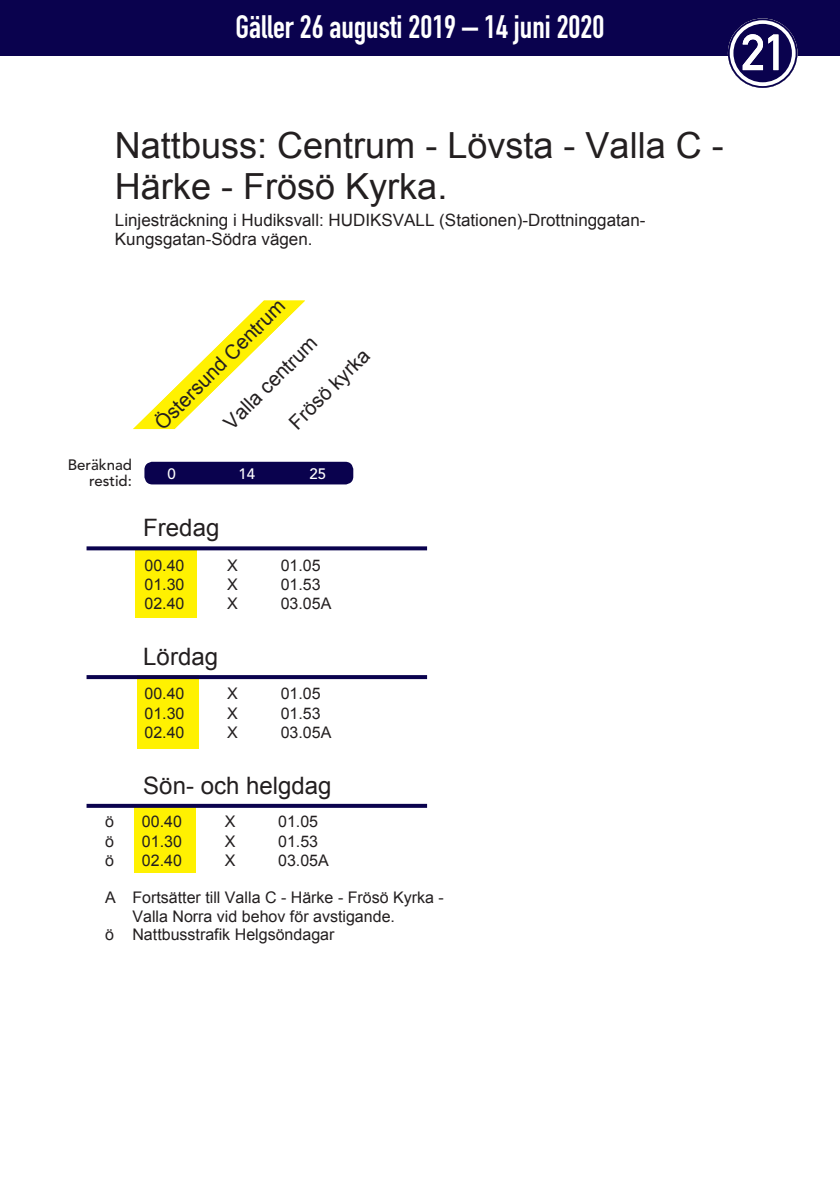
<style>
.page{position:relative;width:840px;height:1191px;background:#fff}
.page>*{position:absolute;margin:0;border:0;box-sizing:border-box;transform-origin:0 0}
.t1{font:50px "DIN Mittelschrift";color:#fff}
.t2{font:36px/41.4px "Arial";color:#231f20}
.t3{font:32px "DIN Engschrift Std";color:#fff}
.t4{font:24px "Arial";color:#231f20}
.t5{font:20px "Arial";color:#231f20}
.t6{font:17px/19.6px "Arial";color:#231f20}
.t7{font:16px "Arial";color:#231f20}
.t8{font:500 15px/16px "Avenir LT Std";color:#231f20;text-align:right}
.t9{font:500 15px "Avenir LT Std";color:#fff}
.s1{font-size:64px;color:#fff}
</style>
<div class="page">
<div style="left:134px;top:806px;width:61px;height:66px;background:#fff101"></div>
<div style="left:0;top:0;width:839px;height:55px;background:#0a024e"></div>
<div style="left:136px;top:547px;width:61px;height:71px;background:#fff101"></div>
<div style="left:137px;top:675px;width:61px;height:73px;background:#fff101"></div>
<svg style="left:133px;top:300px;width:172px;height:129px"></svg>
<div style="left:144px;top:462px;width:209px;height:22px;background:#0a024e;border-radius:8px"></div>
<svg style="left:86px;top:546px;width:341px;height:4px"></svg>
<svg style="left:86px;top:675px;width:341px;height:4px"></svg>
<svg style="left:86px;top:804px;width:341px;height:4px"></svg>
<div style="left:727px;top:18px;width:70px;height:70px;border:14px solid #fff;border-radius:50%"></div>
<div style="left:733px;top:24px;width:58px;height:58px;background:#0a024e;border-radius:50%"></div>
<div style="left:727px;top:18px;width:70px;height:70px;border:2px solid #0a024e;border-radius:50%"></div>
<h3 class="t3" style="left:235px;top:8px;width:370px">Gäller 26 augusti 2019 – 14 juni 2020</h3>
<h1 class="t1" style="left:740px;top:23px;width:48px">21</h1>
<h2 class="t2" style="left:115px;top:125px;width:610px;text-indent:-109px"><span class="s1">1</span> Nattbuss: Centrum - Lövsta - Valla C -<br>Härke - Frösö Kyrka.</h2>
<p class="t6" style="left:115px;top:210px;width:532px">Linjesträckning i Hudiksvall: HUDIKSVALL (Stationen)-Drottninggatan-<br>Kungsgatan-Södra vägen.</p>
<p class="t8" style="left:68px;top:457px;width:66px">Beräknad restid:</p>
<p class="t5" style="left:149px;top:416px;width:176px;rotate:-45deg">Östersund Centrum</p>
<p class="t5" style="left:218px;top:416px;width:124px;rotate:-45deg">Valla centrum</p>
<p class="t5" style="left:283px;top:416px;width:106px;rotate:-45deg">Frösö kyrka</p>
<p class="t9" style="left:167px;top:465px;width:10px">0</p>
<p class="t9" style="left:238px;top:465px;width:18px">14</p>
<p class="t9" style="left:309px;top:465px;width:18px">25</p>
<h3 class="t4" style="left:143px;top:512px;width:78px">Fredag</h3>
<p class="t7" style="left:144px;top:554px;width:42px">00.40</p>
<p class="t7" style="left:227px;top:554px;width:12px">X</p>
<p class="t7" style="left:280px;top:554px;width:42px">01.05</p>
<p class="t7" style="left:144px;top:574px;width:42px">01.30</p>
<p class="t7" style="left:227px;top:574px;width:12px">X</p>
<p class="t7" style="left:280px;top:574px;width:42px">01.53</p>
<p class="t7" style="left:144px;top:593px;width:42px">02.40</p>
<p class="t7" style="left:227px;top:593px;width:12px">X</p>
<p class="t7" style="left:280px;top:593px;width:52px">03.05A</p>
<h3 class="t4" style="left:143px;top:640px;width:76px">Lördag</h3>
<p class="t7" style="left:144px;top:683px;width:42px">00.40</p>
<p class="t7" style="left:227px;top:683px;width:12px">X</p>
<p class="t7" style="left:280px;top:683px;width:42px">01.05</p>
<p class="t7" style="left:144px;top:702px;width:42px">01.30</p>
<p class="t7" style="left:227px;top:702px;width:12px">X</p>
<p class="t7" style="left:280px;top:702px;width:42px">01.53</p>
<p class="t7" style="left:144px;top:721px;width:42px">02.40</p>
<p class="t7" style="left:227px;top:721px;width:12px">X</p>
<p class="t7" style="left:280px;top:721px;width:52px">03.05A</p>
<h3 class="t4" style="left:143px;top:769px;width:190px">Sön- och helgdag</h3>
<p class="t7" style="left:105px;top:811px;width:10px">ö</p>
<p class="t7" style="left:142px;top:811px;width:42px">00.40</p>
<p class="t7" style="left:224px;top:811px;width:12px">X</p>
<p class="t7" style="left:278px;top:811px;width:42px">01.05</p>
<p class="t7" style="left:105px;top:830px;width:10px">ö</p>
<p class="t7" style="left:142px;top:830px;width:42px">01.30</p>
<p class="t7" style="left:224px;top:830px;width:12px">X</p>
<p class="t7" style="left:278px;top:830px;width:42px">01.53</p>
<p class="t7" style="left:105px;top:849px;width:10px">ö</p>
<p class="t7" style="left:142px;top:849px;width:42px">02.40</p>
<p class="t7" style="left:224px;top:849px;width:12px">X</p>
<p class="t7" style="left:278px;top:849px;width:52px">03.05A</p>
<p class="t7" style="left:105px;top:887px;width:340px">A Fortsätter till Valla C - Härke - Frösö Kyrka -</p>
<p class="t7" style="left:132px;top:905px;width:264px">Valla Norra vid behov för avstigande.</p>
<p class="t7" style="left:105px;top:923px;width:231px">ö Nattbusstrafik Helgsöndagar</p>
</div>
